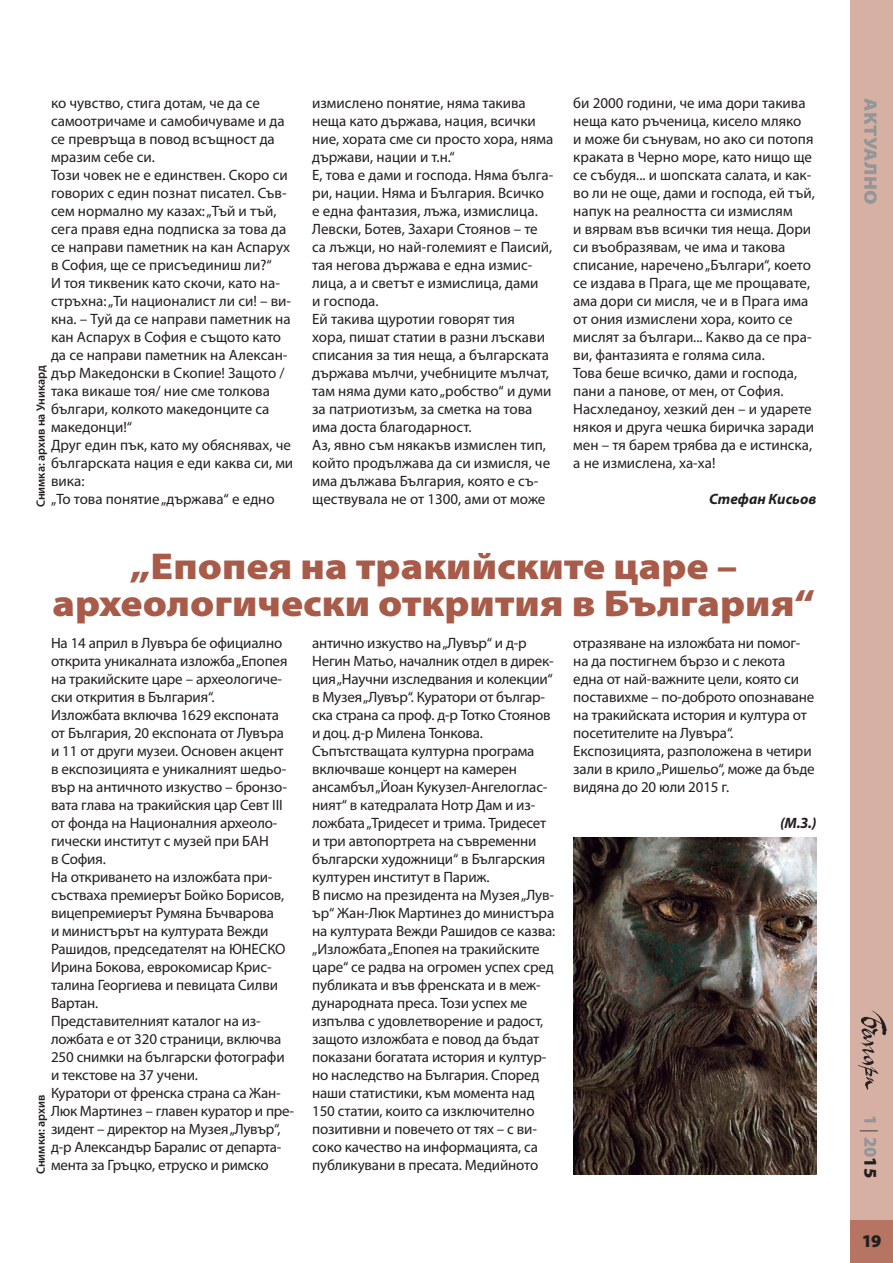
<style>
.page{position:relative;width:893px;height:1263px;background:#fff}
.page>*{position:absolute;margin:0;border:0;box-sizing:border-box;transform-origin:0 0}
.t1{font:900 37.5px/37.5px "Myriad Pro";color:#a85b49;text-align:center;scale:1.1 1}
.t2{font:900 18px "Myriad Pro";letter-spacing:.02em;color:#939598;scale:1.1 1}
.t3{font:900 18px "Myriad Pro";letter-spacing:.02em;color:#939598}
.t4{font:900 18px "Myriad Pro";color:#231f20}
.t5{font:15px/18px "Myriad Pro";letter-spacing:-.01em;color:#231f20}
.t6{font:italic 700 15px "Myriad Pro";color:#231f20}
.t7{font:600 12px "Myriad Pro";color:#231f20}
.s1{font-weight:300;color:#231f20}
.s2{color:#231f20}
</style>
<div class="page">
<div style="left:850px;top:0;width:43px;height:1263px;background:#d6b1a3"></div>
<div style="left:850px;top:1220px;width:43px;height:43px;background:#b57562"></div>
<img style="left:857px;top:1010px;width:29px;height:80px">
<img style="left:573px;top:837px;width:243px;height:337px">
<p class="t5" style="left:51px;top:94px;width:244px">ко чувство, стига дотам, че да се самоотричаме и самобичуваме и да се превръща в повод всъщност да мразим себе си.<br>Този човек не е единствен. Скоро си говорих с един познат писател. Съв&shy;сем нормално му казах: „Тъй и тъй, сега правя една подписка за това да се направи паметник на кан Аспарух в София, ще се присъединиш ли?“<br>И тоя тиквеник като скочи, като на&shy;стръхна: „Ти националист ли си! – ви&shy;кна. – Туй да се направи паметник на кан Аспарух в София е същото като да се направи паметник на Алексан&shy;дър Македонски в Скопие! Защото / така викаше тоя/ ние сме толкова българи, колкото македонците са македонци!“<br>Друг един пък, като му обяснявах, че българската нация е еди каква си, ми вика:<br>„То това понятие „държава“ е едно</p>
<p class="t5" style="left:312px;top:94px;width:243px">измислено понятие, няма такива неща като държава, нация, всички ние, хората сме си просто хора, няма държави, нации и т.н.“<br>Е, това е дами и господа. Няма бълга&shy;ри, нации. Няма и България. Всичко е една фантазия, лъжа, измислица.<br>Левски, Ботев, Захари Стоянов – те са лъжци, но най-големият е Паисий, тая негова държава е една измис&shy;лица, а и светът е измислица, дами<br>и господа.<br>Ей такива щуротии говорят тия<br>хора, пишат статии в разни лъскави списания за тия неща, а българската държава мълчи, учебниците мълчат, там няма думи като „робство“ и думи за патриотизъм, за сметка на това има доста благодарност.<br>Аз, явно съм някакъв измислен тип, който продължава да си измисля, че има дължава България, която е съ&shy;ществувала не от 1300, ами от може</p>
<p class="t5" style="left:573px;top:94px;width:243px">би 2000 години, че има дори такива неща като ръченица, кисело мляко<br>и може би сънувам, но ако си потопя краката в Черно море, като нищо ще се събудя... и шопската салата, и как&shy;во ли не още, дами и господа, ей тъй, напук на реалността си измислям<br>и вярвам във всички тия неща. Дори си въобразявам, че има и такова списание, наречено „Българи“, което се издава в Прага, ще ме прощавате, ама дори си мисля, че и в Прага има от ония измислени хора, които се мислят за българи... Какво да се пра&shy;ви, фантазията е голяма сила.<br>Това беше всичко, дами и господа, пани а панове, от мен, от София.<br>Насхледаноу, хезкий ден – и ударете някоя и друга чешка биричка заради мен – тя барем трябва да е истинска, а не измислена, ха-ха!</p>
<p class="t7" style="left:33px;top:507px;width:144px;rotate:-90deg">Снимка: архив на Уникард</p>
<p class="t6" style="left:709px;top:489px;width:109px">Стефан Кисьов</p>
<h1 class="t1" style="left:52px;top:546px;width:695px">„Епопея на тракийските царе – археологически открития в България“</h1>
<p class="t5" style="left:51px;top:634px;width:245px">На 14 април в Лувъра бе официално открита уникалната изложба „Епопея на тракийските царе – археологиче&shy;ски открития в България“.<br>Изложбата включва 1629 експоната от България, 20 експоната от Лувъра и 11 от други музеи. Основен акцент в експозицията е уникалният шедьо&shy;вър на античното изкуство – бронзо&shy;вата глава на тракийския цар Севт III от фонда на Националния археоло&shy;гически институт с музей при БАН<br>в София.<br>На откриването на изложбата при&shy;състваха премиерът Бойко Борисов, вицепремиерът Румяна Бъчварова<br>и министърът на културата Вежди<br>Рашидов, председателят на ЮНЕСКО<br>Ирина Бокова, еврокомисар Крис&shy;талина Георгиева и певицата Силви<br>Вартан.<br>Представителният каталог на из&shy;ложбата е от 320 страници, включва<br>250 снимки на български фотографи и текстове на 37 учени.<br>Куратори от френска страна са Жан-<br>Люк Мартинез – главен куратор и пре&shy;зидент – директор на Музея „Лувър“, д-р Александър Баралис от департа&shy;мента за Гръцко, етруско и римско</p>
<p class="t5" style="left:312px;top:634px;width:245px">антично изкуство на „Лувър“ и д-р Негин Матьо, началник отдел в дирек&shy;ция „Научни изследвания и колекции“ в Музея „Лувър“. Куратори от българ&shy;ска страна са проф. д-р Тотко Стоянов и доц. д-р Милена Тонкова.<br>Съпътстващата културна програма включваше концерт на камерен ансамбъл „Йоан Кукузел-Ангелоглас&shy;ният“ в катедралата Нотр Дам и из&shy;ложбата „Тридесет и трима. Тридесет и три автопортрета на съвременни български художници“ в Българския културен институт в Париж.<br>В писмо на президента на Музея „Лув&shy;ър“ Жан-Люк Мартинез до министъра на културата Вежди Рашидов се казва: „Изложбата „Епопея на тракийските царе“ се радва на огромен успех сред публиката и във френската и в меж&shy;дународната преса. Този успех ме изпълва с удовлетворение и радост, защото изложбата е повод да бъдат показани богатата история и култур&shy;но наследство на България. Според наши статистики, към момента над 150 статии, които са изключително позитивни и повечето от тях – с ви&shy;соко качество на информацията, са публикувани в пресата. Медийното</p>
<p class="t5" style="left:573px;top:634px;width:243px">отразяване на изложбата ни помог&shy;на да постигнем бързо и с лекота една от най-важните цели, която си поставихме – по-доброто опознаване на тракийската история и култура от посетителите на Лувъра“.<br>Експозицията, разположена в четири зали в крило „Ришельо“, може да бъде видяна до 20 юли 2015 г.</p>
<p class="t6" style="left:780px;top:813px;width:38px">(M.З.)</p>
<p class="t7" style="left:33px;top:1174px;width:81px;rotate:-90deg">Снимки: архив</p>
<p class="t2" style="left:883px;top:98px;width:98px;rotate:90deg">АКТУАЛНО</p>
<p class="t3" style="left:883px;top:1115px;width:64px;rotate:90deg">1 <span class="s1">|</span> 20<span class="s2">15</span></p>
<p class="t4" style="left:862px;top:1229px;width:21px">19</p>
</div>
